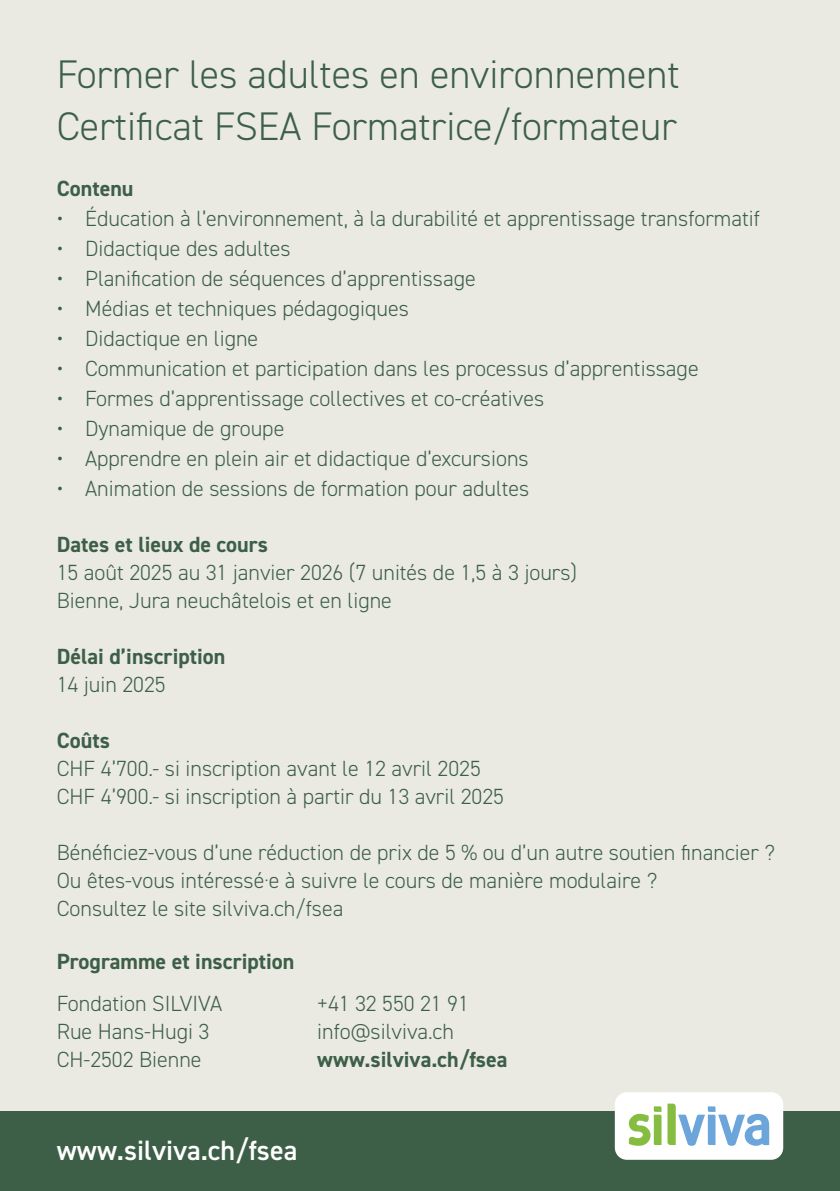
<style>
.page{position:relative;width:840px;height:1191px;background:#fff}
.page>*{position:absolute;margin:0;border:0;box-sizing:border-box;transform-origin:0 0}
.t1{font:300 40px/52px "DIN2014";color:#3d5f47}
.t2{font:600 28px "DIN2014";color:#fff}
.t3{font:300 22px/28px "DIN2014";color:#3d5f47}
.t4{font:700 22px "DIN2014";color:#3d5f47}
</style>
<div class="page">
<div style="left:0;top:0;width:839px;height:1191px;background:#eaeae3"></div>
<div style="left:0;top:1111px;width:839px;height:80px;background:#3d5f47"></div>
<div style="left:614px;top:1092px;width:168px;height:67px;background:#fff;border-radius:12px"></div>
<svg style="left:628px;top:1103px;width:140px;height:42px"></svg>
<h1 class="t1" style="left:57px;top:48px;width:624px">Former les adultes en environnement<br>Certificat FSEA Formatrice/formateur</h1>
<p class="t4" style="left:57px;top:174px;width:78px">Contenu</p>
<p class="t3" style="left:57px;top:204px;width:704px">• Éducation à l’environnement, à la durabilité et apprentissage transformatif</p>
<p class="t3" style="left:57px;top:234px;width:235px">• Didactique des adultes</p>
<p class="t3" style="left:57px;top:264px;width:420px">• Planification de séquences d’apprentissage</p>
<p class="t3" style="left:57px;top:294px;width:353px">• Médias et techniques pédagogiques</p>
<p class="t3" style="left:57px;top:324px;width:203px">• Didactique en ligne</p>
<p class="t3" style="left:57px;top:354px;width:643px">• Communication et participation dans les processus d’apprentissage</p>
<p class="t3" style="left:57px;top:384px;width:488px">• Formes d’apprentissage collectives et co-créatives</p>
<p class="t3" style="left:57px;top:414px;width:229px">• Dynamique de groupe</p>
<p class="t3" style="left:57px;top:444px;width:473px">• Apprendre en plein air et didactique d’excursions</p>
<p class="t3" style="left:57px;top:474px;width:474px">• Animation de sessions de formation pour adultes</p>
<p class="t4" style="left:57px;top:530px;width:213px">Dates et lieux de cours</p>
<p class="t3" style="left:57px;top:558px;width:521px">15 août 2025 au 31 janvier 2026 (7 unités de 1,5 à 3 jours)<br>Bienne, Jura neuchâtelois et en ligne</p>
<p class="t4" style="left:57px;top:642px;width:170px">Délai d’inscription</p>
<p class="t3" style="left:57px;top:670px;width:110px">14 juin 2025</p>
<p class="t4" style="left:57px;top:726px;width:55px">Coûts</p>
<p class="t3" style="left:57px;top:754px;width:448px">CHF 4’700.- si inscription avant le 12 avril 2025<br>CHF 4’900.- si inscription à partir du 13 avril 2025</p>
<p class="t3" style="left:57px;top:838px;width:719px">Bénéficiez-vous d’une réduction de prix de 5 % ou d’un autre soutien financier ?<br>Ou êtes-vous intéressé·e à suivre le cours de manière modulaire ?<br>Consultez le site silviva.ch/fsea</p>
<p class="t4" style="left:57px;top:946px;width:239px">Programme et inscription</p>
<p class="t3" style="left:57px;top:989px;width:167px">Fondation SILVIVA<br>Rue Hans-Hugi 3<br>CH-2502 Bienne</p>
<p class="t3" style="left:317px;top:989px;width:153px">+41 32 550 21 91 info@silviva.ch</p>
<p class="t4" style="left:317px;top:1044px;width:192px">www.silviva.ch/fsea</p>
<p class="t2" style="left:57px;top:1131px;width:242px">www.silviva.ch/fsea</p>
</div>
